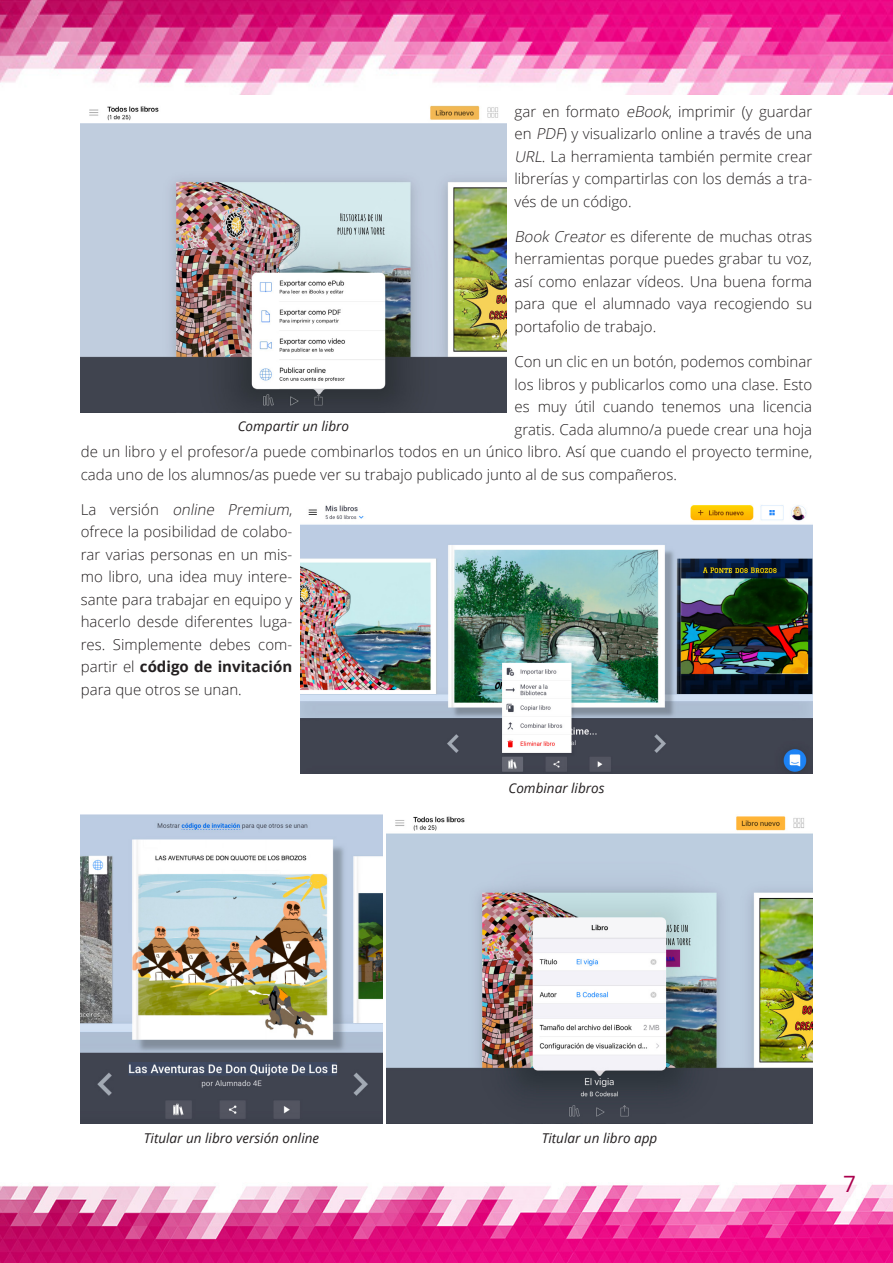
<style>
.page{position:relative;width:893px;height:1263px;background:#fff}
.page>*{position:absolute;margin:0;border:0;box-sizing:border-box;transform-origin:0 0}
.t1{font:22.5px "Open Sans";color:#aa004d}
.base{font:300 15px/22.5px "Open Sans";color:#231f20;text-align:justify}
.t2{font:italic 13.5px "Open Sans";color:#231f20}
.s1{font-style:italic}
.s2{font-weight:700}
</style>
<div class="page">
<img style="left:0;top:1184px;width:847px;height:79px">
<img style="left:847px;top:1184px;width:46px;height:79px">
<img style="left:0;top:0;width:893px;height:94px">
<img style="left:81px;top:105px;width:425px;height:308px">
<img style="left:301px;top:505px;width:511px;height:269px">
<img style="left:387px;top:816px;width:425px;height:308px">
<img style="left:81px;top:814px;width:301px;height:310px">
<p class="base" style="left:514px;top:99px;width:299px">gar en formato <span class="s1">eBook</span>, imprimir (y guardar en <span class="s1">PDF</span>) y visualizarlo online a través de una <span class="s1">URL</span>. La herramienta también permite crear librerías y compartirlas con los demás a tra&shy;vés de un código.</p>
<p class="base" style="left:514px;top:225px;width:299px"><span class="s1">Book Creator</span> es diferente de muchas otras herramientas porque puedes grabar tu voz, así como enlazar vídeos. Una buena forma para que el alumnado vaya recogiendo su portafolio de trabajo.</p>
<p class="base" style="left:514px;top:350px;width:299px">Con un clic en un botón, podemos combinar</p>
<p class="base" style="left:514px;top:372px;width:299px">los libros y publicarlos como una clase. Esto</p>
<p class="base" style="left:514px;top:395px;width:299px">es muy útil cuando tenemos una licencia</p>
<p class="base" style="left:514px;top:417px;width:299px">gratis. Cada alumno/a puede crear una hoja</p>
<p class="base" style="left:81px;top:440px;width:733px">de un libro y el profesor/a puede combinarlos todos en un único libro. Así que cuando el proyecto termine,</p>
<p class="base" style="left:81px;top:462px;width:598px">cada uno de los alumnos/as puede ver su trabajo publicado junto al de sus compañeros.</p>
<p class="base" style="left:81px;top:498px;width:213px">La ve rs i ó n <span class="s1">online Premium</span>, ofrece la posibilidad de colabo&shy;rar varias personas en un mis&shy;mo libro, una idea muy intere&shy;sante para trabajar en equipo y hacerlo desde diferentes luga&shy;res. Simplemente debes com&shy;partir el <span class="s2">código de invitación </span>para que otros se unan.</p>
<p class="t2" style="left:238px;top:417px;width:113px">Compartir un libro</p>
<p class="t2" style="left:508px;top:779px;width:98px">Combinar libros</p>
<p class="t2" style="left:144px;top:1128px;width:177px">Titular un libro versión online</p>
<p class="t2" style="left:542px;top:1128px;width:117px">Titular un libro app</p>
<h1 class="t1" style="left:843px;top:1168px;width:14px">7</h1>
</div>
